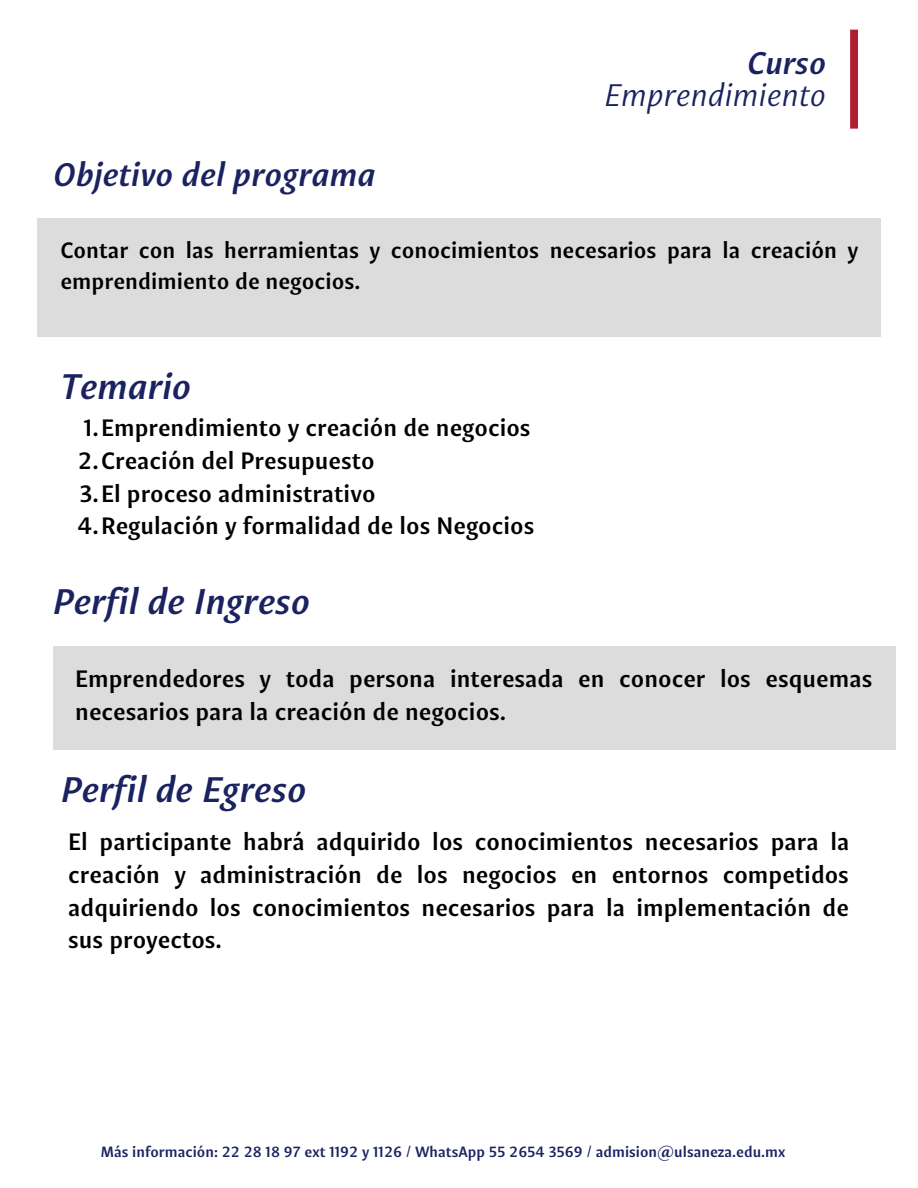
<style>
.page{position:relative;width:918px;height:1188px;background:#fff}
.page>*{position:absolute;margin:0;border:0;box-sizing:border-box;transform-origin:0 0}
.t1{font:italic 700 36px "Indivisa Text Sans";color:#1a2260}
.t2{font:italic 700 33px "Indivisa Text Sans";color:#1a2260}
.t3{font:italic 31.65px "Indivisa Text Sans";color:#1a2260}
.t4{font:italic 700 31.65px "Indivisa Text Sans";color:#1a2260}
.t5{font:700 24px/32.7px "Indivisa Text Sans";color:#000}
.t6{font:700 22.5px/31.5px "Indivisa Text Sans";color:#000}
.t7{font:700 15px "Indivisa Text Sans";color:#1a2260}
</style>
<div class="page">
<div style="left:850px;top:30px;width:8px;height:99px;background:#b11c30"></div>
<div style="left:38px;top:218px;width:842px;height:119px;background:#dddcdc"></div>
<div style="left:53px;top:647px;width:843px;height:103px;background:#dddcdc"></div>
<p class="t2" style="left:53px;top:154px;width:324px">Objetivo del programa</p>
<p class="t4" style="left:747px;top:44px;width:81px">Curso</p>
<p class="t3" style="left:604px;top:76px;width:224px">Emprendimiento</p>
<p class="t6" style="left:60px;top:234px;width:799px">Contar con las herramientas y conocimientos necesarios para la creación y emprendimiento de negocios.</p>
<p class="t1" style="left:60px;top:365px;width:132px">Temario</p>
<p class="t5" style="left:84px;top:412px;width:448px">1.Emprendimiento y creación de negocios</p>
<p class="t5" style="left:78px;top:444px;width:298px">2.Creación del Presupuesto</p>
<p class="t5" style="left:80px;top:477px;width:297px">3.El proceso administrativo</p>
<p class="t5" style="left:78px;top:509px;width:458px">4.Regulación y formalidad de los Negocios</p>
<p class="t1" style="left:52px;top:580px;width:259px">Perfil de Ingreso</p>
<p class="t5" style="left:75px;top:662px;width:799px">Emprendedores y toda persona interesada en conocer los esquemas necesarios para la creación de negocios.</p>
<p class="t1" style="left:60px;top:768px;width:248px">Perfil de Egreso</p>
<p class="t5" style="left:68px;top:825px;width:783px;text-align:justify">El participante habrá adquirido los conocimientos necesarios para la creación y administración de los negocios en entornos competidos adquiriendo los conocimientos necesarios para la implementación de sus proyectos.</p>
<p class="t7" style="left:101px;top:1142px;width:686px">Más información: 22 28 18 97 ext 1192 y 1126 / WhatsApp 55 2654 3569 / admision@ulsaneza.edu.mx</p>
</div>
